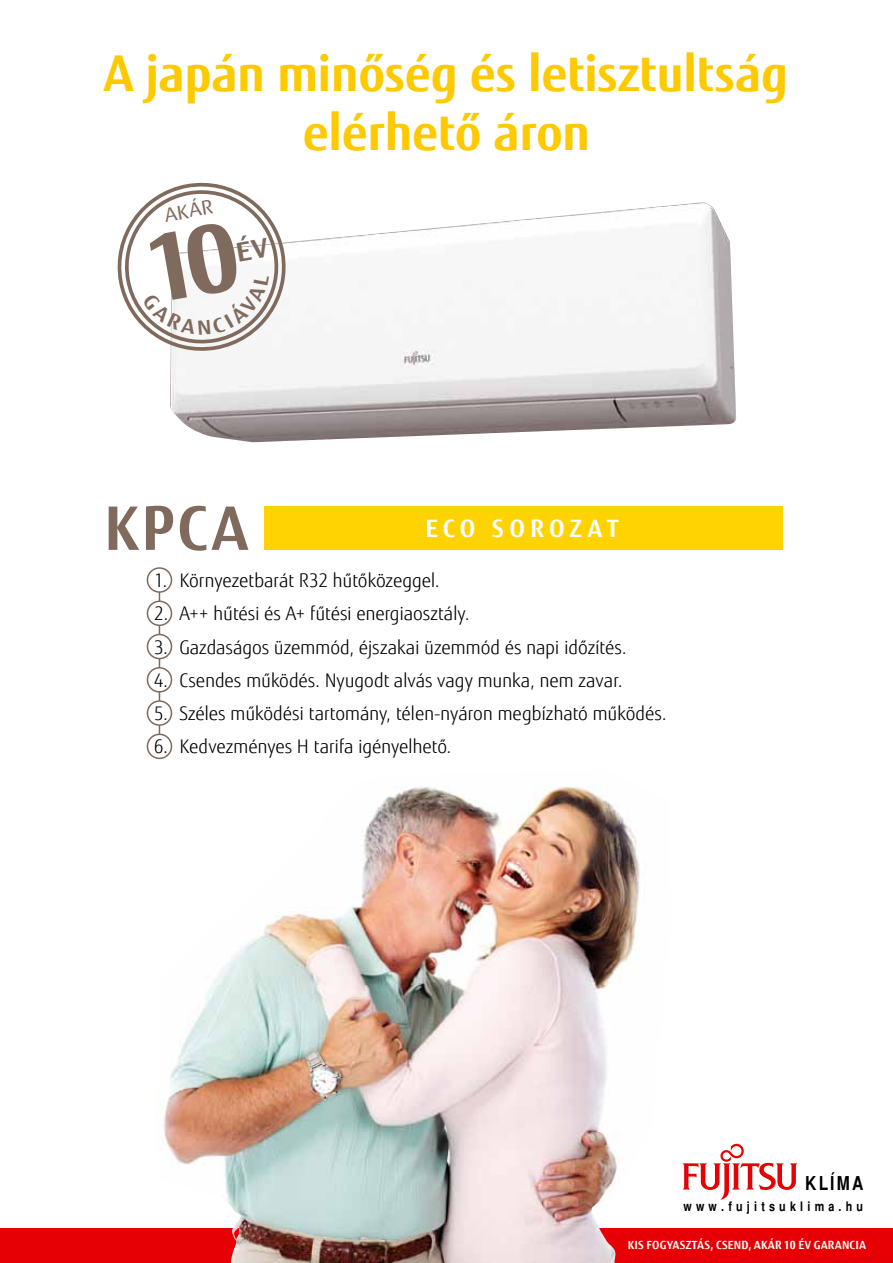
<style>
.page{position:relative;width:893px;height:1263px;background:#fff}
.page>*{position:absolute;margin:0;border:0;box-sizing:border-box;transform-origin:0 0}
.t1{font:700 60.15px "Fujitsu Sans";color:#7f6a5d}
.t2{font:700 49.5px/59.4px "Fujitsu Sans";letter-spacing:-.01em;color:#fdca00;text-align:center}
.t3{font:700 24px "Fujitsu Sans";letter-spacing:.22em;color:#fff}
.t4{font:19.2px "Helvetica Narrow H Bold";letter-spacing:.12em;color:#000}
.t5{font:19.2px "Fujitsu Sans";color:#7f6a5d;scale:1.11 1}
.t6{font:300 18.75px "Fujitsu Sans";letter-spacing:-.01em;color:#000}
.t7{font:13.2px "Helvetica Narrow H Bold";letter-spacing:.32em;color:#000}
.t8{font:700 11.25px "Fujitsu Sans";letter-spacing:.03em;color:#fff}
</style>
<div class="page">
<hr style="left:159px;top:579px;width:1px;height:172px;background:#7f6a5d">
<div style="left:147px;top:601px;width:24px;height:24px;background:#fff;border-radius:50%"></div>
<div style="left:147px;top:600px;width:25px;height:26px;border:2px solid #7f6a5d;border-radius:50%"></div>
<div style="left:147px;top:668px;width:24px;height:24px;background:#fff;border-radius:50%"></div>
<div style="left:147px;top:667px;width:25px;height:26px;border:2px solid #7f6a5d;border-radius:50%"></div>
<div style="left:147px;top:701px;width:24px;height:24px;background:#fff;border-radius:50%"></div>
<div style="left:147px;top:700px;width:25px;height:26px;border:2px solid #7f6a5d;border-radius:50%"></div>
<div style="left:147px;top:734px;width:24px;height:24px;background:#fff;border-radius:50%"></div>
<div style="left:147px;top:733px;width:25px;height:26px;border:2px solid #7f6a5d;border-radius:50%"></div>
<div style="left:147px;top:634px;width:24px;height:24px;background:#fff;border-radius:50%"></div>
<div style="left:147px;top:634px;width:25px;height:25px;border:2px solid #7f6a5d;border-radius:50%"></div>
<div style="left:147px;top:568px;width:24px;height:24px;background:#fff;border-radius:50%"></div>
<div style="left:147px;top:567px;width:25px;height:26px;border:2px solid #7f6a5d;border-radius:50%"></div>
<div style="left:0;top:1229px;width:893px;height:34px;background:#e60005"></div>
<div style="left:264px;top:507px;width:518px;height:43px;background:#ffd300"></div>
<svg style="left:682px;top:1144px;width:116px;height:56px"></svg>
<img style="left:155px;top:786px;width:516px;height:477px">
<img style="left:170px;top:202px;width:566px;height:240px">
<svg style="left:117px;top:182px;width:173px;height:174px"></svg>
<h2 class="t2" style="left:104px;top:43px;width:685px">A JAPÁN MINŐSÉG ÉS LETISZTULTSÁG<br>ELÉRHETŐ ÁRON</h2>
<p class="t5" style="left:163px;top:203px;width:45px;rotate:-10deg">AKÁR</p>
<h1 class="t1" style="left:104px;top:489px;width:109px">KPCA</h1>
<p class="t3" style="left:425px;top:513px;width:195px">ECO SOROZAT</p>
<p class="t6" style="left:154px;top:569px;width:287px">1. Környezetbarát R32 hűtőközeggel.</p>
<p class="t6" style="left:154px;top:602px;width:317px">2. A++ hűtési és A+ fűtési energiaosztály.</p>
<p class="t6" style="left:154px;top:636px;width:474px">3. Gazdaságos üzemmód, éjszakai üzemmód és napi időzítés.</p>
<p class="t6" style="left:154px;top:669px;width:470px">4. Csendes működés. Nyugodt alvás vagy munka, nem zavar.</p>
<p class="t6" style="left:154px;top:702px;width:514px">5. Széles működési tartomány, télen-nyáron megbízható működés.</p>
<p class="t6" style="left:154px;top:735px;width:299px">6. Kedvezményes H tarifa igényelhető.</p>
<p class="t4" style="left:805px;top:1172px;width:60px">KLÍMA</p>
<p class="t7" style="left:683px;top:1199px;width:181px">www.fujitsuklima.hu</p>
<p class="t8" style="left:628px;top:1237px;width:240px">KIS FOGYASZTÁS, CSEND, AKÁR 10 ÉV GARANCIA</p>
</div>
